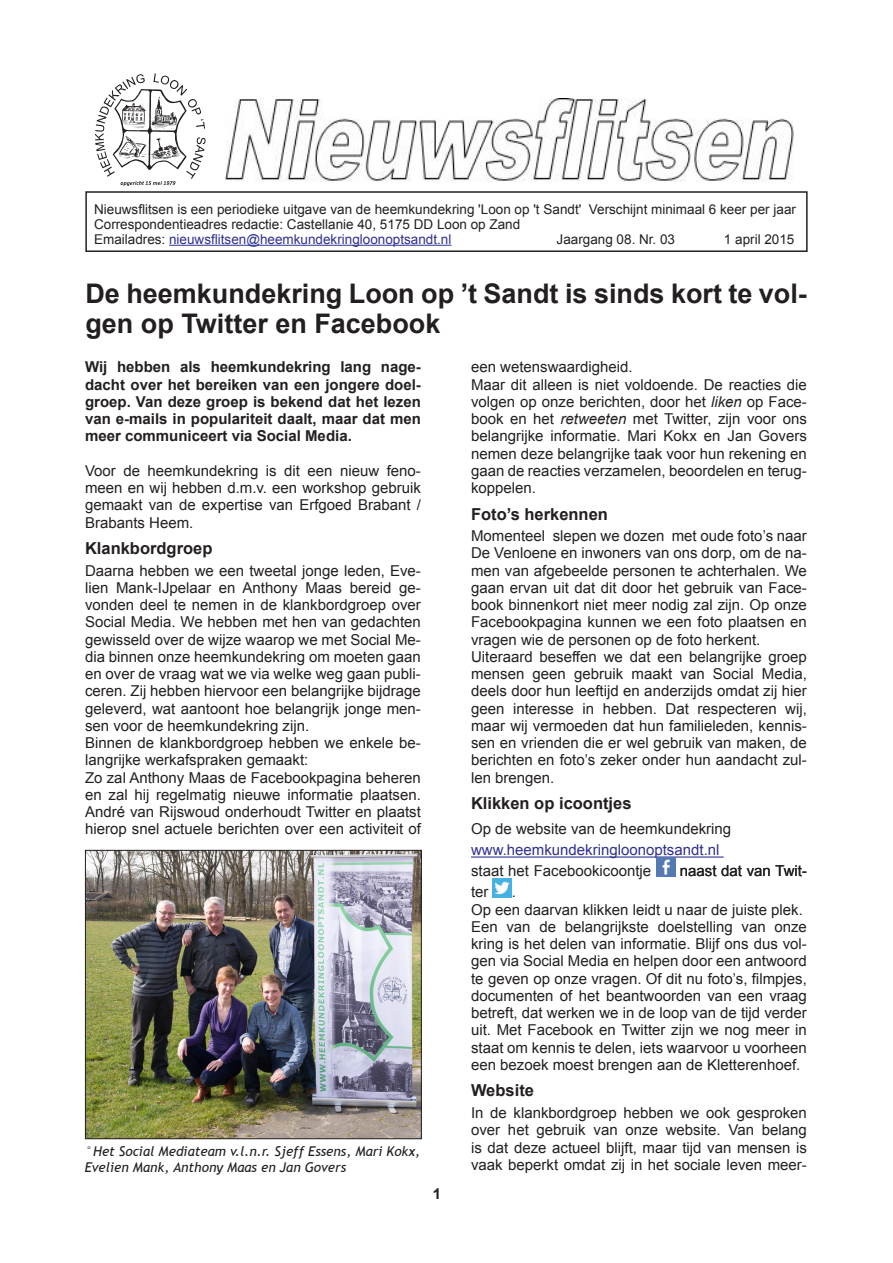
<style>
.page{position:relative;width:893px;height:1263px;background:#fff}
.page>*{position:absolute;margin:0;border:0;box-sizing:border-box;transform-origin:0 0}
.kop18pt{font:700 27px/30px "Arial";color:#231f20}
.Tussenkop{font:700 16.5px "Arial";color:#231f20}
.Gewone_tekst{font:15px/17.2px "Arial";color:#231f20;text-align:justify}
.Gewone_tekst-2{font:700 15px/17.2px "Arial";color:#231f20;text-align:justify}
.Gewone_tekst-3{font:15px "Arial";color:#2e3092}
.t1{font:13.5px "Arial";color:#231f20}
.Bijschrift{font:italic 13.5px/16.2px "Trebuchet MS";color:#231f20}
.t2{font:13.5px "Arial";color:#2e3092}
.s1{color:#231f20}
.s2{font-style:italic}
</style>
<div class="page">
<img style="left:225px;top:99px;width:569px;height:83px">
<hr style="left:169px;top:245px;width:282px;height:1px;background:#2e3092">
<div style="left:85px;top:191px;width:723px;height:61px;border:2px solid #231f20"></div>
<img style="left:85px;top:73px;width:129px;height:120px">
<hr style="left:471px;top:856px;width:253px;height:1px;background:#2e3092">
<img style="left:656px;top:857px;width:19px;height:19px">
<img style="left:493px;top:878px;width:19px;height:19px">
<img style="left:87px;top:852px;width:333px;height:285px">
<div style="left:85px;top:850px;width:337px;height:289px;border:1px solid #231f20"></div>
<p class="t1" style="left:94px;top:200px;width:703px">Nieuwsflitsen is een periodieke uitgave van de heemkundekring 'Loon op 't Sandt' Verschijnt minimaal 6 keer per jaar</p>
<p class="t1" style="left:94px;top:215px;width:428px">Correspondentieadres redactie: Castellanie 40, 5175 DD Loon op Zand</p>
<p class="t2" style="left:94px;top:230px;width:359px"><span class="s1">Emailadres:</span> nieuwsflitsen@heemkundekringloonoptsandt.nl</p>
<p class="t1" style="left:557px;top:230px;width:120px">Jaargang 08. Nr. 03</p>
<p class="t1" style="left:724px;top:230px;width:72px">1 april 2015</p>
<p class="kop18pt" style="left:85px;top:279px;width:723px">De heemkundekring Loon op ’t Sandt is sinds kort te vol&shy;gen op Twitter en Facebook</p>
<p class="Gewone_tekst-2" style="left:85px;top:359px;width:337px">Wij hebben als heemkundekring lang nage&shy;dacht over het bereiken van een jongere doel&shy;groep. Van deze groep is bekend dat het lezen van e-mails in populariteit daalt, maar dat men meer communiceert via Social Media.</p>
<p class="Gewone_tekst" style="left:85px;top:462px;width:337px">Voor de heemkundekring is dit een nieuw feno&shy;meen en wij hebben d.m.v. een workshop gebruik gemaakt van de expertise van Erfgoed Brabant / Brabants Heem.</p>
<p class="Tussenkop" style="left:85px;top:537px;width:129px">Klankbordgroep</p>
<p class="Gewone_tekst" style="left:85px;top:562px;width:337px">Daarna hebben we een tweetal jonge leden, Eve&shy;lien Mank-IJpelaar en Anthony Maas bereid ge&shy;vonden deel te nemen in de klankbordgroep over Social Media. We hebben met hen van gedachten gewisseld over de wijze waarop we met Social Me&shy;dia binnen onze heemkundekring om moeten gaan en over de vraag wat we via welke weg gaan publi&shy;ceren. Zij hebben hiervoor een belangrijke bijdrage geleverd, wat aantoont hoe belangrijk jonge men&shy;sen voor de heemkundekring zijn.</p>
<p class="Gewone_tekst" style="left:85px;top:734px;width:337px">Binnen de klankbordgroep hebben we enkele be&shy;langrijke werkafspraken gemaakt:</p>
<p class="Gewone_tekst" style="left:85px;top:769px;width:337px">Zo zal Anthony Maas de Facebookpagina beheren en zal hij regelmatig nieuwe informatie plaatsen.<br>André van Rijswoud onderhoudt Twitter en plaatst hierop snel actuele berichten over een activiteit of</p>
<p class="Gewone_tekst" style="left:471px;top:359px;width:163px">een wetenswaardigheid.</p>
<p class="Gewone_tekst" style="left:471px;top:376px;width:337px">Maar dit alleen is niet voldoende. De reacties die volgen op onze berichten, door het <span class="s2">liken</span> op Face&shy;book en het <span class="s2">retweeten</span> met Twitter, zijn voor ons belangrijke informatie. Mari Kokx en Jan Govers nemen deze belangrijke taak voor hun rekening en gaan de reacties verzamelen, beoordelen en terug&shy;koppelen.</p>
<p class="Tussenkop" style="left:471px;top:503px;width:138px">Foto’s herkennen</p>
<p class="Gewone_tekst" style="left:471px;top:527px;width:337px">Momenteel slepen we dozen met oude foto’s naar De Venloene en inwoners van ons dorp, om de na&shy;men van afgebeelde personen te achterhalen. We gaan ervan uit dat dit door het gebruik van Face&shy;book binnenkort niet meer nodig zal zijn. Op onze Facebookpagina kunnen we een foto plaatsen en vragen wie de personen op de foto herkent.</p>
<p class="Gewone_tekst" style="left:471px;top:648px;width:337px">Uiteraard beseffen we dat een belangrijke groep mensen geen gebruik maakt van Social Media, deels door hun leeftijd en anderzijds omdat zij hier geen interesse in hebben. Dat respecteren wij, maar wij vermoeden dat hun familieleden, kennis&shy;sen en vrienden die er wel gebruik van maken, de berichten en foto’s zeker onder hun aandacht zul&shy;len brengen.</p>
<p class="Tussenkop" style="left:471px;top:792px;width:162px">Klikken op icoontjes</p>
<p class="Gewone_tekst" style="left:471px;top:821px;width:262px">Op de website van de heemkundekring</p>
<p class="Gewone_tekst-3" style="left:471px;top:840px;width:250px">www.heemkundekringloonoptsandt.nl</p>
<p class="Gewone_tekst" style="left:471px;top:863px;width:182px">staat het Facebookicoontje</p>
<p class="Gewone_tekst" style="left:680px;top:863px;width:129px">naast dat van Twit-</p>
<p class="Gewone_tekst" style="left:471px;top:884px;width:19px">ter</p>
<p class="Gewone_tekst" style="left:512px;top:884px;width:6px">.</p>
<p class="Gewone_tekst" style="left:471px;top:901px;width:333px">Op een daarvan klikken leidt u naar de juiste plek.</p>
<p class="Gewone_tekst" style="left:471px;top:918px;width:337px">Een van de belangrijkste doelstelling van onze kring is het delen van informatie. Blijf ons dus vol&shy;gen via Social Media en helpen door een antwoord te geven op onze vragen. Of dit nu foto’s, filmpjes, documenten of het beantwoorden van een vraag betreft, dat werken we in de loop van de tijd verder uit. Met Facebook en Twitter zijn we nog meer in staat om kennis te delen, iets waarvoor u voorheen een bezoek moest brengen aan de Kletterenhoef.</p>
<p class="Tussenkop" style="left:471px;top:1080px;width:64px">Website</p>
<p class="Gewone_tekst" style="left:471px;top:1104px;width:337px">In de klankbordgroep hebben we ook gesproken over het gebruik van onze website. Van belang is dat deze actueel blijft, maar tijd van mensen is vaak beperkt omdat zij in het sociale leven meer-</p>
<p class="Bijschrift" style="left:85px;top:1143px;width:337px">°Het Social Mediateam v.l.n.r. Sjeff Essens, Mari Kokx,<br>Evelien Mank, Anthony Maas en Jan Govers</p>
<p class="Gewone_tekst-2" style="left:433px;top:1186px;width:10px">1</p>
</div>
